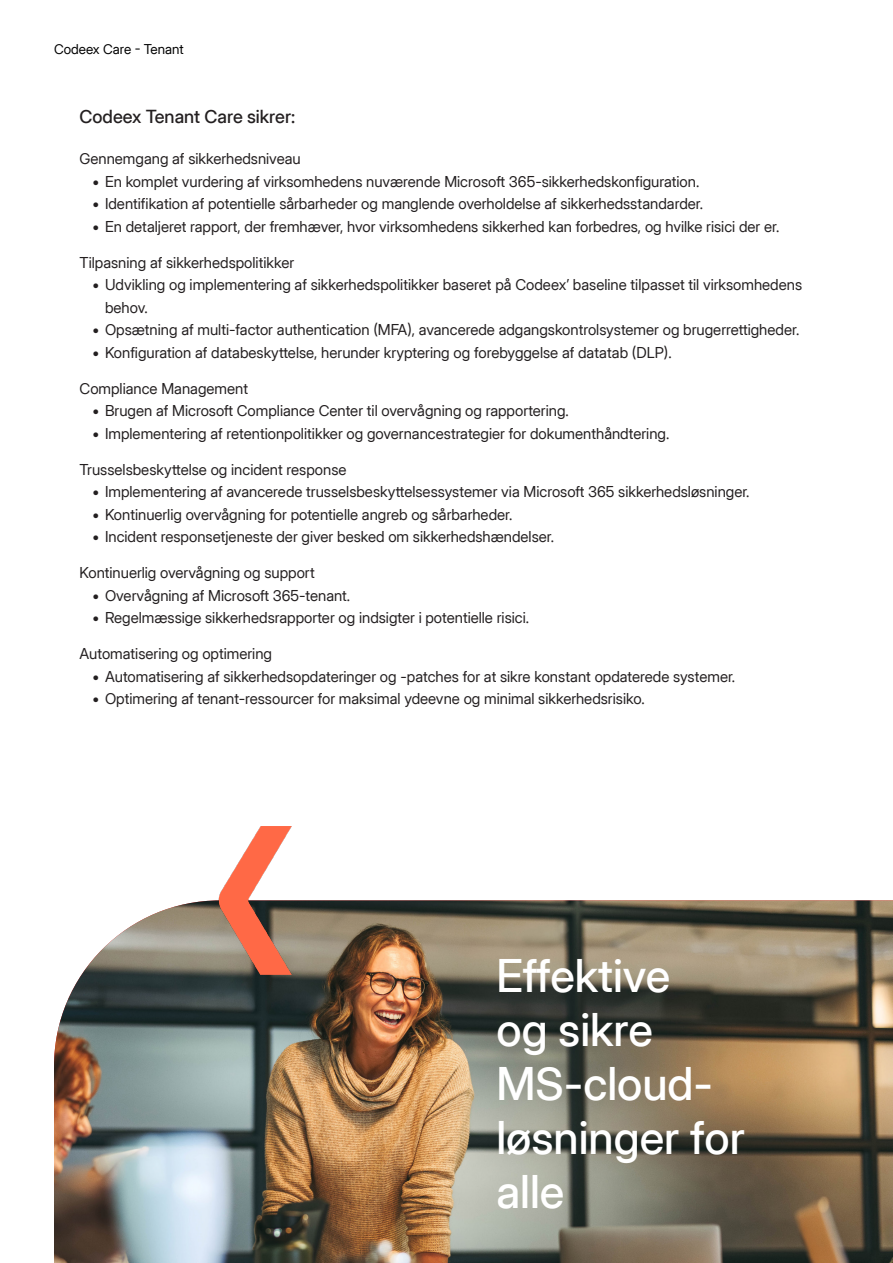
<style>
.page{position:relative;width:893px;height:1263px;background:#fff}
.page>*{position:absolute;margin:0;border:0;box-sizing:border-box;transform-origin:0 0}
.t1{font:500 45px/54px "Inter Display";color:#fff}
.t2{font:500 18px "Inter Display";color:#231f20}
.t3{font:15px/22.5px "Inter Display";color:#231f20}
.t4{font:13.5px "Inter Display";color:#000}
</style>
<div class="page">
<img style="left:54px;top:900px;width:839px;height:363px">
<img style="left:213px;top:826px;width:78px;height:148px">
<p class="t4" style="left:54px;top:39px;width:131px">Codeex Care - Tenant</p>
<h2 class="t2" style="left:80px;top:103px;width:217px">Codeex Tenant Care sikrer:</h2>
<p class="t3" style="left:80px;top:147px;width:223px">Gennemgang af sikkerhedsniveau</p>
<p class="t3" style="left:92px;top:169px;width:609px">• En komplet vurdering af virksomhedens nuværende Microsoft 365-sikkerhedskonfiguration.</p>
<p class="t3" style="left:92px;top:192px;width:612px">• Identifikation af potentielle sårbarheder og manglende overholdelse af sikkerhedsstandarder.</p>
<p class="t3" style="left:92px;top:214px;width:689px">• En detaljeret rapport, der fremhæver, hvor virksomhedens sikkerhed kan forbedres, og hvilke risici der er.</p>
<p class="t3" style="left:80px;top:250px;width:216px">Tilpasning af sikkerhedspolitikker</p>
<p class="t3" style="left:105px;top:273px;width:699px;text-indent:-13px">• Udvikling og implementering af sikkerhedspolitikker baseret på Codeex’ baseline tilpasset til virksomhedens behov.</p>
<p class="t3" style="left:92px;top:318px;width:708px">• Opsætning af multi-factor authentication (MFA), avancerede adgangskontrolsystemer og brugerrettigheder.</p>
<p class="t3" style="left:92px;top:340px;width:581px">• Konfiguration af databeskyttelse, herunder kryptering og forebyggelse af datatab (DLP).</p>
<p class="t3" style="left:80px;top:376px;width:170px">Compliance Management</p>
<p class="t3" style="left:92px;top:399px;width:478px">• Brugen af Microsoft Compliance Center til overvågning og rapportering.</p>
<p class="t3" style="left:92px;top:421px;width:579px">• Implementering af retentionpolitikker og governancestrategier for dokumenthåndtering.</p>
<p class="t3" style="left:80px;top:457px;width:268px">Trusselsbeskyttelse og incident response</p>
<p class="t3" style="left:92px;top:480px;width:659px">• Implementering af avancerede trusselsbeskyttelsessystemer via Microsoft 365 sikkerhedsløsninger.</p>
<p class="t3" style="left:92px;top:502px;width:422px">• Kontinuerlig overvågning for potentielle angreb og sårbarheder.</p>
<p class="t3" style="left:92px;top:525px;width:463px">• Incident responsetjeneste der giver besked om sikkerhedshændelser.</p>
<p class="t3" style="left:80px;top:561px;width:237px">Kontinuerlig overvågning og support</p>
<p class="t3" style="left:92px;top:583px;width:259px">• Overvågning af Microsoft 365-tenant.</p>
<p class="t3" style="left:92px;top:606px;width:438px">• Regelmæssige sikkerhedsrapporter og indsigter i potentielle risici.</p>
<p class="t3" style="left:80px;top:642px;width:194px">Automatisering og optimering</p>
<p class="t3" style="left:92px;top:664px;width:644px">• Automatisering af sikkerhedsopdateringer og -patches for at sikre konstant opdaterede systemer.</p>
<p class="t3" style="left:92px;top:687px;width:554px">• Optimering af tenant-ressourcer for maksimal ydeevne og minimal sikkerhedsrisiko.</p>
<h1 class="t1" style="left:496px;top:947px;width:175px">Effektive</h1>
<h1 class="t1" style="left:496px;top:1001px;width:158px">og sikre</h1>
<h1 class="t1" style="left:496px;top:1055px;width:218px">MS-cloud-</h1>
<h1 class="t1" style="left:496px;top:1109px;width:250px">løsninger for alle</h1>
</div>
